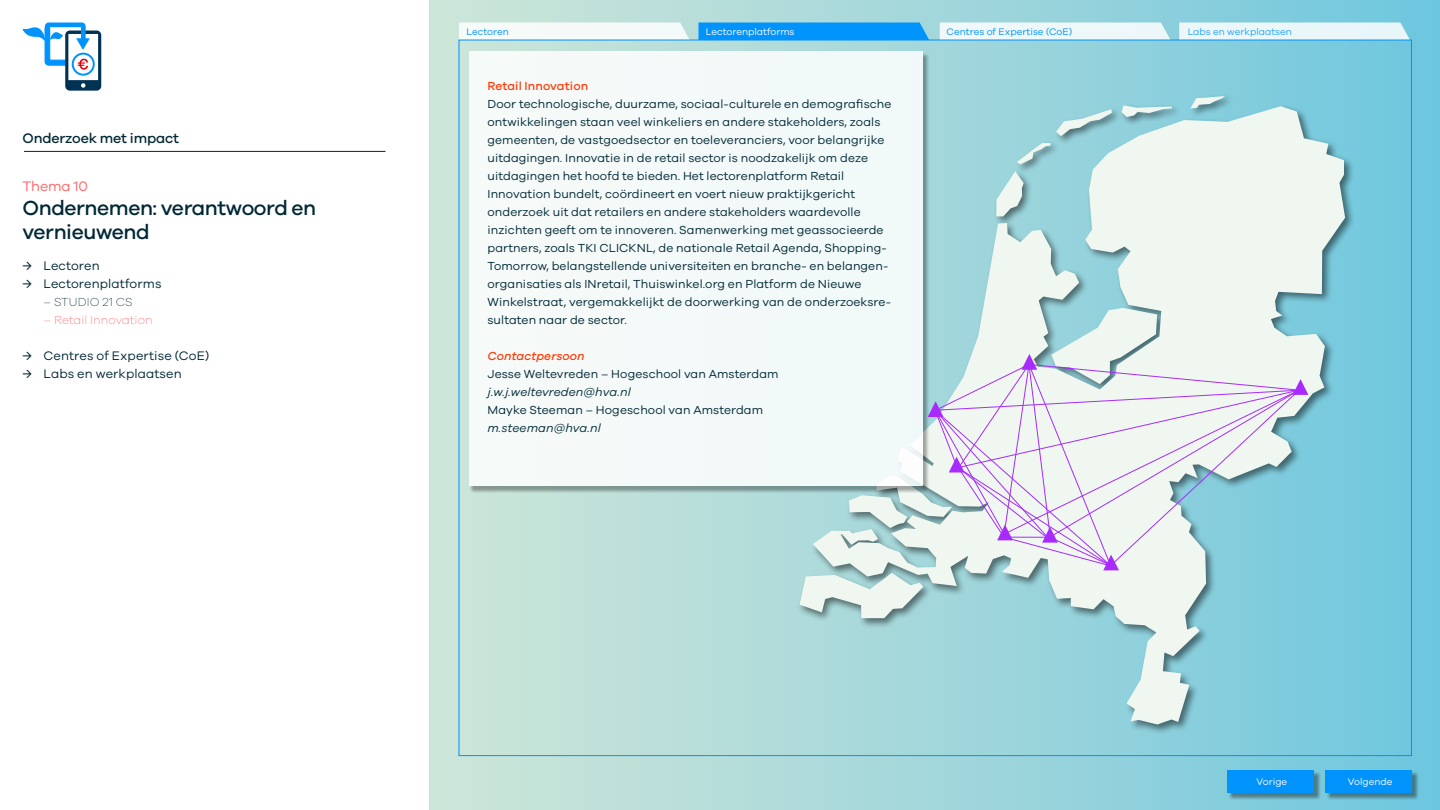
<style>
.page{position:relative;width:1440px;height:810px;background:#fff}
.page>*{position:absolute;margin:0;border:0;box-sizing:border-box;transform-origin:0 0}
.t1{font:500 21px/24px "Galano Grotesque";letter-spacing:-.02em;color:#002835}
.t2{font:500 14.25px "Galano Grotesque";letter-spacing:-.01em;color:#002835}
.t3{font:14.25px "Galano Grotesque";letter-spacing:-.01em;color:#ff6668}
.t4{font:12.75px "Galano Grotesque";letter-spacing:.01em;color:#002835}
.t5{font:12px/18px "Galano Grotesque";letter-spacing:.01em;color:#002835}
.t6{font:italic 12px "Galano Grotesque";letter-spacing:.01em;color:#002835}
.t7{font:200 12px "Galano Grotesque";letter-spacing:.01em;color:#ff6668}
.t8{font:500 12px "Galano Grotesque";letter-spacing:.01em;color:#ff3b08}
.t9{font:italic 500 12px "Galano Grotesque";letter-spacing:.01em;color:#ff3b08}
.t10{font:200 12px "Galano Grotesque";letter-spacing:.01em;color:#002835}
.t11{font:9.75px "Galano Grotesque";color:#0093fc}
.t12{font:9.75px "Galano Grotesque";color:#fff}
</style>
<div class="page">
<div style="left:429px;top:0;width:1011px;height:810px;background:linear-gradient(to right,#d0e6d8,#6fc6df)"></div>
<div style="left:797px;top:93px;width:558px;height:642px;background:#000;opacity:.5"></div>
<svg style="left:1190px;top:96px;width:35px;height:10px"></svg>
<svg style="left:1122px;top:105px;width:50px;height:1px"></svg>
<svg style="left:813px;top:106px;width:532px;height:618px"></svg>
<svg style="left:459px;top:22px;width:231px;height:18px"></svg>
<svg style="left:698px;top:22px;width:231px;height:18px;background:#0896fa"></svg>
<svg style="left:940px;top:22px;width:231px;height:18px"></svg>
<svg style="left:1179px;top:22px;width:231px;height:18px;background:#def1f7"></svg>
<div style="left:1228px;top:771px;width:93px;height:29px;background:#000;opacity:.4"></div>
<div style="left:1227px;top:770px;width:87px;height:23px;background:#0093fc"></div>
<div style="left:1326px;top:771px;width:93px;height:29px;background:#000;opacity:.4"></div>
<div style="left:1325px;top:770px;width:87px;height:23px;background:#0093fc"></div>
<hr style="left:24px;top:151px;width:362px;height:1px;background:#002835">
<svg style="left:22px;top:22px;width:79px;height:69px"></svg>
<div style="left:469px;top:52px;width:461px;height:441px;background:#000;opacity:.4"></div>
<div style="left:469px;top:52px;width:453px;height:434px;background:#f4faf9"></div>
<svg style="left:799px;top:308px;width:509px;height:310px"></svg>
<p class="t2" style="left:22px;top:130px;width:158px">Onderzoek met impact</p>
<p class="t3" style="left:22px;top:178px;width:67px">Thema 10</p>
<h1 class="t1" style="left:22px;top:196px;width:295px">Ondernemen: verantwoord en vernieuwend</h1>
<p class="t4" style="left:22px;top:258px;width:79px">→ Lectoren</p>
<p class="t4" style="left:22px;top:276px;width:141px">→ Lectorenplatforms</p>
<p class="t10" style="left:44px;top:295px;width:91px">– STUDIO 21 CS</p>
<p class="t7" style="left:44px;top:313px;width:111px">– Retail Innovation</p>
<p class="t4" style="left:22px;top:348px;width:188px">→ Centres of Expertise (CoE)</p>
<p class="t4" style="left:22px;top:366px;width:161px">→ Labs en werkplaatsen</p>
<p class="t11" style="left:467px;top:25px;width:44px">Lectoren</p>
<p class="t12" style="left:706px;top:25px;width:90px">Lectorenplatforms</p>
<p class="t11" style="left:947px;top:25px;width:127px">Centres of Expertise (CoE)</p>
<p class="t11" style="left:1187px;top:25px;width:106px">Labs en werkplaatsen</p>
<p class="t8" style="left:488px;top:79px;width:102px">Retail Innovation</p>
<p class="t5" style="left:488px;top:95px;width:406px">Door technologische, duurzame, sociaal-culturele en demografische ontwikkelingen staan veel winkeliers en andere stakeholders, zoals gemeenten, de vastgoedsector en toeleveranciers, voor belangrijke uitdagingen. Innovatie in de retail sector is noodzakelijk om deze uitdagingen het hoofd te bieden. Het lectorenplatform Retail Innovation bundelt, coördineert en voert nieuw praktijkgericht onderzoek uit dat retailers en andere stakeholders waardevolle inzichten geeft om te innoveren. Samenwerking met geassocieerde partners, zoals TKI CLICKNL, de nationale Retail Agenda, Shopping-Tomorrow, belangstellende universiteiten en branche- en belangen&shy;organisaties als INretail, Thuiswinkel.org en Platform de Nieuwe Winkelstraat, vergemakkelijkt de doorwerking van de onderzoeksre&shy;sultaten naar de sector.</p>
<p class="t9" style="left:488px;top:349px;width:99px">Contactpersoon</p>
<p class="t5" style="left:488px;top:365px;width:293px">Jesse Weltevreden – Hogeschool van Amsterdam</p>
<p class="t6" style="left:488px;top:385px;width:145px">j.w.j.weltevreden@hva.nl</p>
<p class="t5" style="left:488px;top:401px;width:277px">Mayke Steeman – Hogeschool van Amsterdam</p>
<p class="t6" style="left:488px;top:421px;width:115px">m.steeman@hva.nl</p>
<p class="t12" style="left:1257px;top:775px;width:32px">Vorige</p>
<p class="t12" style="left:1348px;top:775px;width:46px">Volgende</p>
</div>
